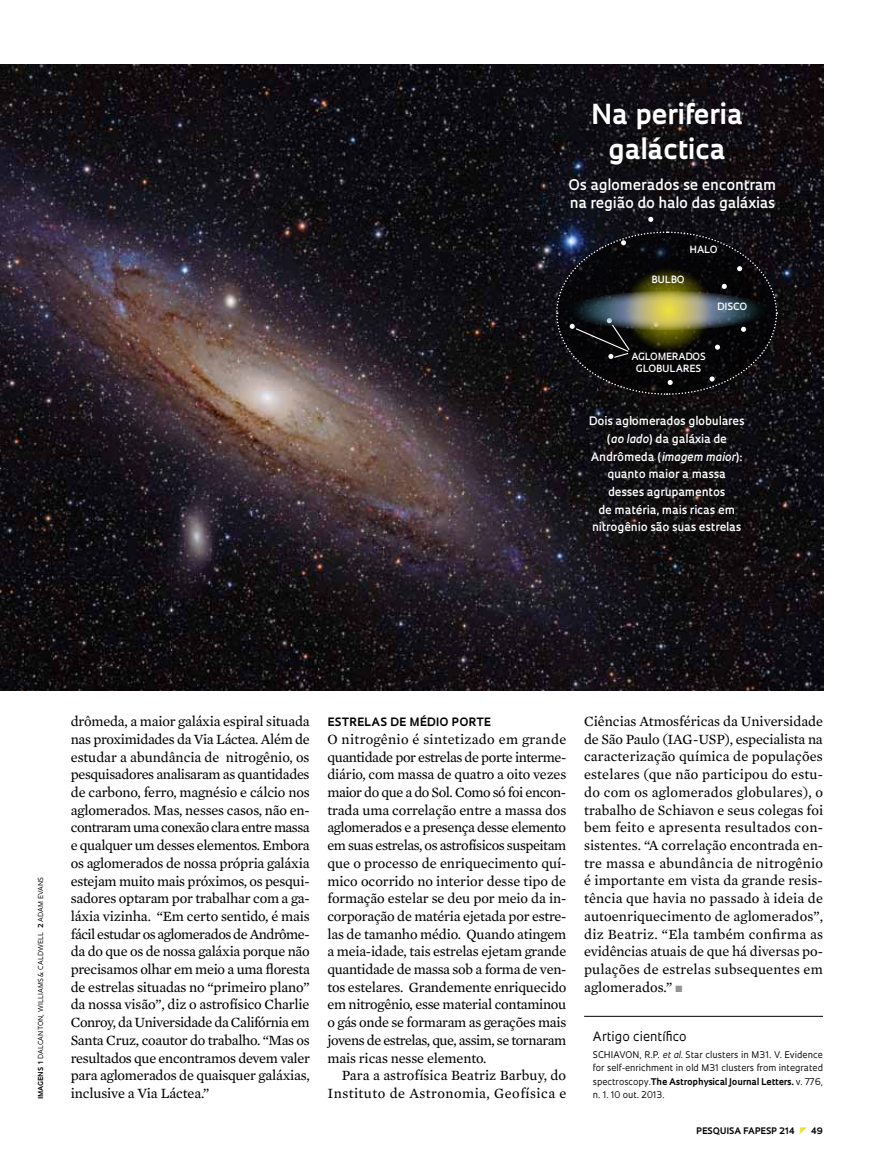
<style>
.page{position:relative;width:885px;height:1169px;background:#fff}
.page>*{position:absolute;margin:0;border:0;box-sizing:border-box;transform-origin:0 0}
.t1{font:700 26.85px/35.4px "Oculum";color:#fff;text-align:center}
.t2{font:14.4px/17.7px "Mercury Text G2";letter-spacing:-.005em;color:#000;text-align:justify}
.t3{font:14.4px/17.7px "Mercury Text G2";letter-spacing:.02em;color:#000;text-align:right}
.t4{font:600 14.4px/18.3px "Oculum";color:#fff}
.t5{font:12.6px "Oculum";color:#000}
.t6{font:600 11.4px/17.7px "Oculum";color:#fff;text-align:center}
.t7{font:700 11.25px "Oculum";letter-spacing:.035em;color:#000}
.t8{font:600 9.75px/11.7px "Oculum";letter-spacing:.005em;color:#fff;text-align:center}
.t9{font:9px/13.2px "Oculum";color:#000;text-align:justify}
.t10{font:700 8.7px "Oculum";letter-spacing:.015em;color:#000}
.t11{font:6.75px "Oculum";letter-spacing:.02em;color:#000}
.s1{font-style:italic}
.s2{font-weight:700}
.s3{color:#939598}
</style>
<div class="page">
<img style="left:0;top:64px;width:823px;height:626px">
<hr style="left:584px;top:1016px;width:239px;height:1px;background:#000">
<svg style="left:648px;top:217px;width:5px;height:5px"></svg>
<svg style="left:555px;top:231px;width:223px;height:164px;background:#22231e"></svg>
<h1 class="t1" style="left:591px;top:95px;width:153px">Na periferia galáctica</h1>
<p class="t4" style="left:569px;top:175px;width:209px">Os aglomerados se encontram na região do halo das galáxias</p>
<p class="t8" style="left:689px;top:243px;width:29px">halo</p>
<p class="t8" style="left:652px;top:273px;width:34px">bulbo</p>
<p class="t8" style="left:717px;top:300px;width:31px">Disco</p>
<p class="t8" style="left:631px;top:350px;width:76px">aglomerados globulares</p>
<p class="t6" style="left:589px;top:411px;width:157px">Dois aglomerados globulares (<span class="s1">ao lado</span>) da galáxia de<br>Andrômeda (<span class="s1">imagem maior</span>): quanto maior a massa desses agrupamentos<br>de matéria, mais ricas em nitrogênio são suas estrelas</p>
<p class="t11" style="left:36px;top:1098px;width:224px;rotate:-90deg"><span class="s2">imagens 1</span> Dalcanton, Williams &amp; Caldwell <span class="s2">2</span> Adam Evans</p>
<p class="t2" style="left:71px;top:711px;width:241px">drômeda, a maior galáxia espiral situada nas proximidades da Via Láctea. Além de estudar a abundância de nitrogênio, os pesquisadores analisaram as quantidades de carbono, ferro, magnésio e cálcio nos aglomerados. Mas, nesses casos, não en&shy;contraram uma conexão clara entre massa e qualquer um desses elementos. Embora os aglomerados de nossa própria galáxia estejam muito mais próximos, os pesqui&shy;sadores optaram por trabalhar com a ga&shy;láxia vizinha. “Em certo sentido, é mais fácil estudar os aglomerados de Andrôme&shy;da do que os de nossa galáxia porque não precisamos olhar em meio a uma floresta de estrelas situadas no “primeiro plano” da nossa visão”, diz o astrofísico Charlie Conroy, da Universidade da Califórnia em Santa Cruz, coautor do trabalho. “Mas os resultados que encontramos devem valer para aglomerados de quaisquer galáxias, inclusive a Via Láctea.”</p>
<p class="t7" style="left:327px;top:714px;width:164px">Estrelas de médio porte</p>
<p class="t2" style="left:327px;top:729px;width:241px">O nitrogênio é sintetizado em grande quantidade por estrelas de porte interme&shy;diário, com massa de quatro a oito vezes maior do que a do Sol. Como só foi encon&shy;trada uma correlação entre a massa dos aglomerados e a presença desse elemento em suas estrelas, os astrofísicos suspeitam que o processo de enriquecimento quí&shy;mico ocorrido no interior desse tipo de formação estelar se deu por meio da in&shy;corporação de matéria ejetada por estre&shy;las de tamanho médio. Quando atingem a meia-idade, tais estrelas ejetam grande quantidade de massa sob a forma de ven&shy;tos estelares. Grandemente enriquecido em nitrogênio, esse material contaminou o gás onde se formaram as gerações mais jovens de estrelas, que, assim, se tornaram mais ricas nesse elemento.</p>
<p class="t3" style="left:327px;top:1065px;width:240px">Para a astrofísica Beatriz Barbuy, do<br>Instituto de Astronomia, Geofísica e</p>
<p class="t2" style="left:584px;top:711px;width:241px">Ciências Atmosféricas da Universidade de São Paulo (IAG-USP), especialista na caracterização química de populações estelares (que não participou do estu&shy;do com os aglomerados globulares), o trabalho de Schiavon e seus colegas foi bem feito e apresenta resultados con&shy;sistentes. “A correlação encontrada en&shy;tre massa e abundância de nitrogênio é importante em vista da grande resis&shy;tência que havia no passado à ideia de autoenriquecimento de aglomerados”, diz Beatriz. “Ela também confirma as evidências atuais de que há diversas po&shy;pulações de estrelas subsequentes em aglomerados.” <span class="s3">■</span></p>
<p class="t5" style="left:593px;top:1027px;width:95px">Artigo científico</p>
<p class="t9" style="left:593px;top:1047px;width:25px">SCHIAVON</p>
<p class="t9" style="left:593px;top:1047px;width:232px;text-indent:47px">, R.P. <span class="s1">et al</span>. Star clusters in M 31. V. Evidence for self-enrichment in old M 31 clusters from integrated spectroscopy.<span class="s2">The Astrophysical Journal Letters.</span> v. 776, n. 1. 10 out. 2013.</p>
<p class="t10" style="left:696px;top:1124px;width:100px">pESQUISA FAPESP 214</p>
<p class="t10" style="left:811px;top:1124px;width:14px">49</p>
</div>
